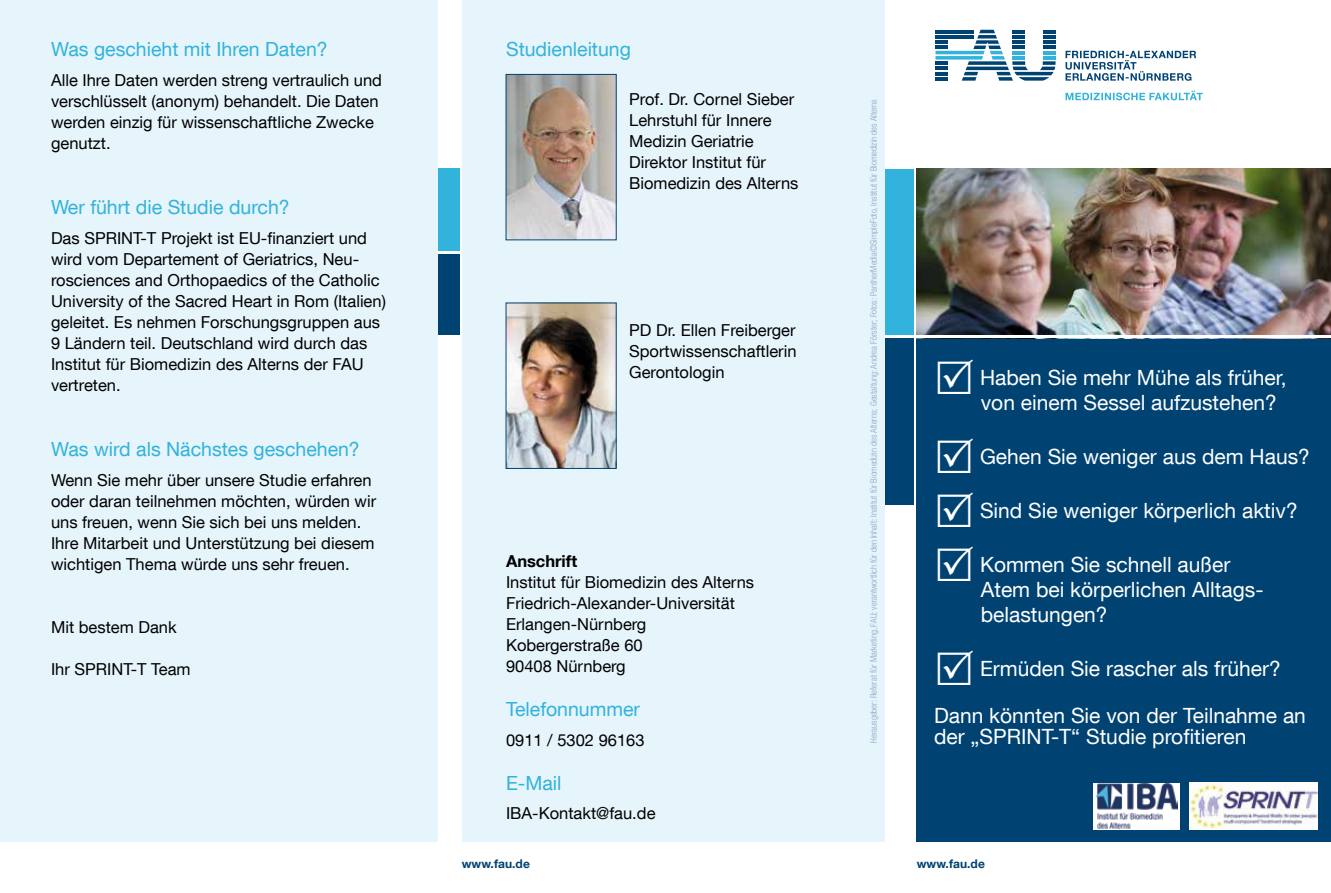
<style>
.page{position:relative;width:1331px;height:893px;background:#fff}
.page>*{position:absolute;margin:0;border:0;box-sizing:border-box;transform-origin:0 0}
.t1{font:21px/25.2px "Helvetica Neue LT Com";color:#fff}
.t2{font:19.5px "Helvetica Neue LT Com";color:#31b3dc}
.t3{font:16.5px/21px "Helvetica Neue LT Com";color:#000}
.t4{font:700 16.5px "Helvetica Neue LT Com";color:#000}
.t5{font:700 12px "Helvetica Neue LT Com";letter-spacing:.005em;color:#004373}
.t6{font:300 condensed 9px "Helvetica Neue LT Com";color:#8fa4c4}
</style>
<div class="page">
<div style="left:0;top:0;width:438px;height:842px;background:#e6f4fc"></div>
<div style="left:917px;top:337px;width:414px;height:505px;background:#004373"></div>
<div style="left:884px;top:168px;width:30px;height:169px;background:#31b3dc"></div>
<div style="left:884px;top:337px;width:30px;height:168px;background:#004373"></div>
<div style="left:438px;top:253px;width:21px;height:84px;background:#004373"></div>
<div style="left:438px;top:168px;width:21px;height:85px;background:#31b3dc"></div>
<div style="left:462px;top:337px;width:422px;height:505px;background:#e6f4fc"></div>
<div style="left:462px;top:0;width:422px;height:337px;background:#e6f4fc"></div>
<hr style="left:438px;top:335px;width:21px;height:3px;background:#fff">
<hr style="left:438px;top:251px;width:22px;height:3px;background:#fff">
<svg style="left:1065px;top:51px;width:131px;height:30px"></svg>
<svg style="left:935px;top:30px;width:120px;height:51px"></svg>
<hr style="left:935px;top:30px;width:39px;height:3px;background:#004373">
<hr style="left:935px;top:40px;width:13px;height:4px;background:#004373">
<svg style="left:1065px;top:91px;width:138px;height:9px"></svg>
<img style="left:917px;top:168px;width:414px;height:167px">
<hr style="left:884px;top:335px;width:447px;height:3px;background:#fff">
<img style="left:508px;top:76px;width:106px;height:162px">
<img style="left:508px;top:305px;width:106px;height:162px">
<div style="left:1190px;top:783px;width:128px;height:46px;background:#fff"></div>
<img style="left:1190px;top:783px;width:128px;height:45px">
<div style="left:1093px;top:783px;width:87px;height:46px;background:#fff"></div>
<img style="left:1095px;top:784px;width:82px;height:45px">
<p class="t2" style="left:51px;top:37px;width:278px">Was geschieht mit Ihren Daten?</p>
<p class="t3" style="left:51px;top:69px;width:332px">Alle Ihre Daten werden streng vertraulich und verschlüsselt (anonym) behandelt. Die Daten werden einzig für wissenschaftliche Zwecke genutzt.</p>
<p class="t2" style="left:51px;top:195px;width:240px">Wer führt die Studie durch?</p>
<p class="t3" style="left:51px;top:227px;width:336px">Das SPRINT-T Projekt ist EU-finanziert und wird vom Departement of Geriatrics, Neu&shy;rosciences and Orthopaedics of the Catholic University of the Sacred Heart in Rom (Italien) geleitet. Es nehmen Forschungsgruppen aus 9 Ländern teil. Deutschland wird durch das Institut für Biomedizin des Alterns der FAU vertreten.</p>
<p class="t2" style="left:51px;top:437px;width:310px">Was wird als Nächstes geschehen?</p>
<p class="t3" style="left:51px;top:469px;width:327px">Wenn Sie mehr über unsere Studie erfahren oder daran teilnehmen möchten, würden wir uns freuen, wenn Sie sich bei uns melden.<br>Ihre Mitarbeit und Unterstützung bei diesem wichtigen Thema würde uns sehr freuen.</p>
<p class="t3" style="left:51px;top:616px;width:127px">Mit bestem Dank</p>
<p class="t3" style="left:51px;top:658px;width:141px">Ihr SPRINT-T Team</p>
<p class="t2" style="left:506px;top:37px;width:126px">Studienleitung</p>
<p class="t3" style="left:629px;top:88px;width:171px">Prof. Dr. Cornel Sieber<br>Lehrstuhl für Innere<br>Medizin Geriatrie<br>Direktor Institut für<br>Biomedizin des Alterns</p>
<p class="t3" style="left:629px;top:319px;width:169px;text-align:justify">PD Dr. Ellen Freiberger Sportwissenschaftlerin Gerontologin</p>
<p class="t4" style="left:506px;top:550px;width:73px">Anschrift</p>
<p class="t3" style="left:506px;top:571px;width:250px">Institut für Biomedizin des Alterns<br>Friedrich-Alexander-Universität<br>Erlangen-Nürnberg<br>Kobergerstraße 60<br>90408 Nürnberg</p>
<p class="t2" style="left:506px;top:697px;width:136px">Telefonnummer</p>
<p class="t3" style="left:506px;top:729px;width:140px">0911 / 5302 96163</p>
<p class="t2" style="left:506px;top:771px;width:57px">E-Mail</p>
<p class="t3" style="left:506px;top:803px;width:151px">IBA-Kontakt@fau.de</p>
<p class="t6" style="left:868px;top:743px;width:645px;rotate:-90deg">Herausgeber: Referat für Marketing, FAU; verantwortlich für den Inhalt: Institut für Biomedizin des Alterns; Gestaltung: Andrea Förster; Fotos: PantherMedia©SimpleFoto, Institut für Biomedizin des Alterns</p>
<p class="t1" style="left:980px;top:364px;width:308px">Haben Sie mehr Mühe als früher, von einem Sessel aufzustehen?</p>
<p class="t1" style="left:980px;top:443px;width:331px">Gehen Sie weniger aus dem Haus?</p>
<p class="t1" style="left:980px;top:497px;width:319px">Sind Sie weniger körperlich aktiv?</p>
<p class="t1" style="left:980px;top:551px;width:285px">Kommen Sie schnell außer<br>Atem bei körperlichen Alltags&shy;belastungen?</p>
<p class="t1" style="left:980px;top:656px;width:302px">Ermüden Sie rascher als früher?</p>
<p class="t1" style="left:934px;top:704px;width:373px;line-height:21px">Dann könnten Sie von der Teilnahme an der „SPRINT-T“ Studie profitieren</p>
<p class="t5" style="left:462px;top:856px;width:70px">www.fau.de</p>
<p class="t5" style="left:917px;top:856px;width:70px">www.fau.de</p>
</div>
